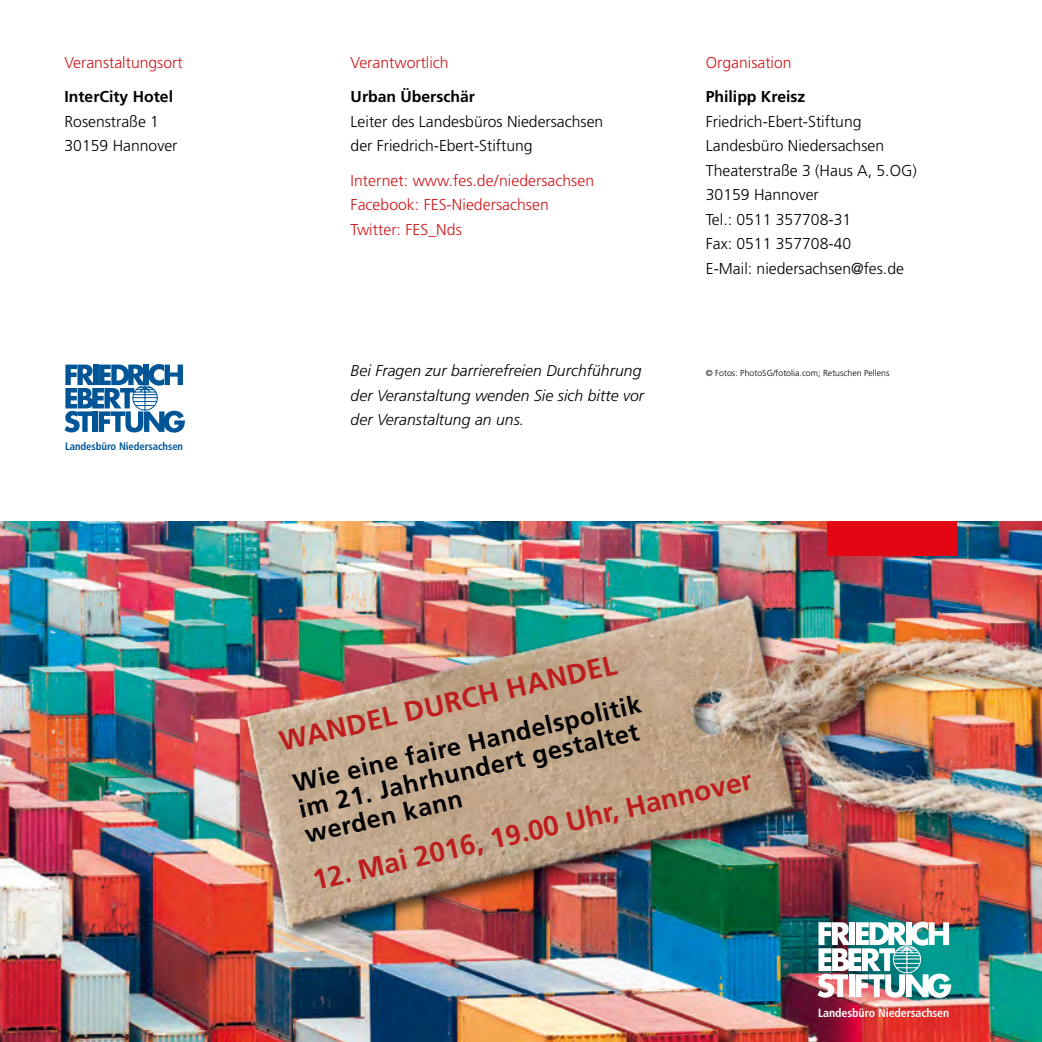
<style>
.page{position:relative;width:1042px;height:1042px;background:#fff}
.page>*{position:absolute;margin:0;border:0;box-sizing:border-box;transform-origin:0 0}
.t1{font:700 28px "Frutiger";color:#bd1d1d}
.t2{font:700 25.03px/26.2px "Frutiger";color:#000}
.t3{font:300 15.75px/24.5px "Frutiger";color:#000}
.t4{font:300 15.75px/34.5px "Frutiger";letter-spacing:.005em;color:#cd171a}
.t5{font:italic 300 15.75px/24.5px "Frutiger";letter-spacing:.005em;color:#000}
.t6{font:700 15.75px/34.5px "Frutiger";color:#000}
.t7{font:700 condensed 11.9px "Frutiger";letter-spacing:-.005em;color:#fff}
.t8{font:700 condensed 10.67px "Frutiger";letter-spacing:-.005em;color:#005597}
.t9{font:300 8.75px "Frutiger";letter-spacing:.005em;color:#000}
.s1{font-weight:700;color:#000}
.s2{font-weight:300;color:#cd171a}
</style>
<div class="page">
<img style="left:0;top:521px;width:1042px;height:521px">
<svg style="left:817px;top:990px;width:134px;height:8px"></svg>
<div style="left:827px;top:521px;width:129px;height:35px;background:#e30613"></div>
<svg style="left:64px;top:364px;width:121px;height:68px"></svg>
<img style="left:199px;top:537px;width:843px;height:453px">
<p class="t4" style="left:64px;top:45px;width:120px">Veranstaltungsort<br><span class="s1">InterCity Hotel</span></p>
<p class="t3" style="left:64px;top:109px;width:114px">Rosenstraße 1<br>30159 Hannover</p>
<p class="t8" style="left:65px;top:440px;width:120px">Landesbüro Niedersachsen</p>
<p class="t4" style="left:351px;top:45px;width:126px">Verantwortlich<br><span class="s1">Urban Überschär</span></p>
<p class="t3" style="left:351px;top:109px;width:254px">Leiter des Landesbüros Niedersachsen der Friedrich-Ebert-Stiftung</p>
<p class="t4" style="left:351px;top:168px;width:245px;line-height:24.5px">Internet: www.fes.de/niedersachsen<br>Facebook: FES-Niedersachsen<br>Twitter: FES_Nds</p>
<p class="t5" style="left:351px;top:359px;width:295px">Bei Fragen zur barrierefreien Durchführung der Veranstaltung wenden Sie sich bitte vor der Veranstaltung an uns.</p>
<p class="t6" style="left:706px;top:45px;width:101px"><span class="s2">Organisation<br></span>Philipp Kreisz</p>
<p class="t3" style="left:706px;top:109px;width:212px">Friedrich-Ebert-Stiftung<br>Landesbüro Niedersachsen<br>Theaterstraße 3 (Haus A, 5.OG)<br>30159 Hannover<br>Tel.: 0511 357708-31<br>Fax: 0511 357708-40<br>E-Mail: niedersachsen@fes.de</p>
<p class="t9" style="left:706px;top:368px;width:185px">© Fotos: PhotoSG/fotolia.com; Retuschen Pellens</p>
<p class="t1" style="left:276px;top:725px;width:347px;rotate:-13deg">WANDEL DURCH HANDEL</p>
<p class="t2" style="left:290px;top:770px;width:358px;rotate:-13deg">Wie eine faire Handelspolitik im 21. Jahrhundert gestaltet werden kann</p>
<p class="t1" style="left:309px;top:865px;width:452px;rotate:-13deg">12. Mai 2016, 19.00 Uhr, Hannover</p>
<p class="t7" style="left:818px;top:1006px;width:133px">Landesbüro Niedersachsen</p>
</div>
